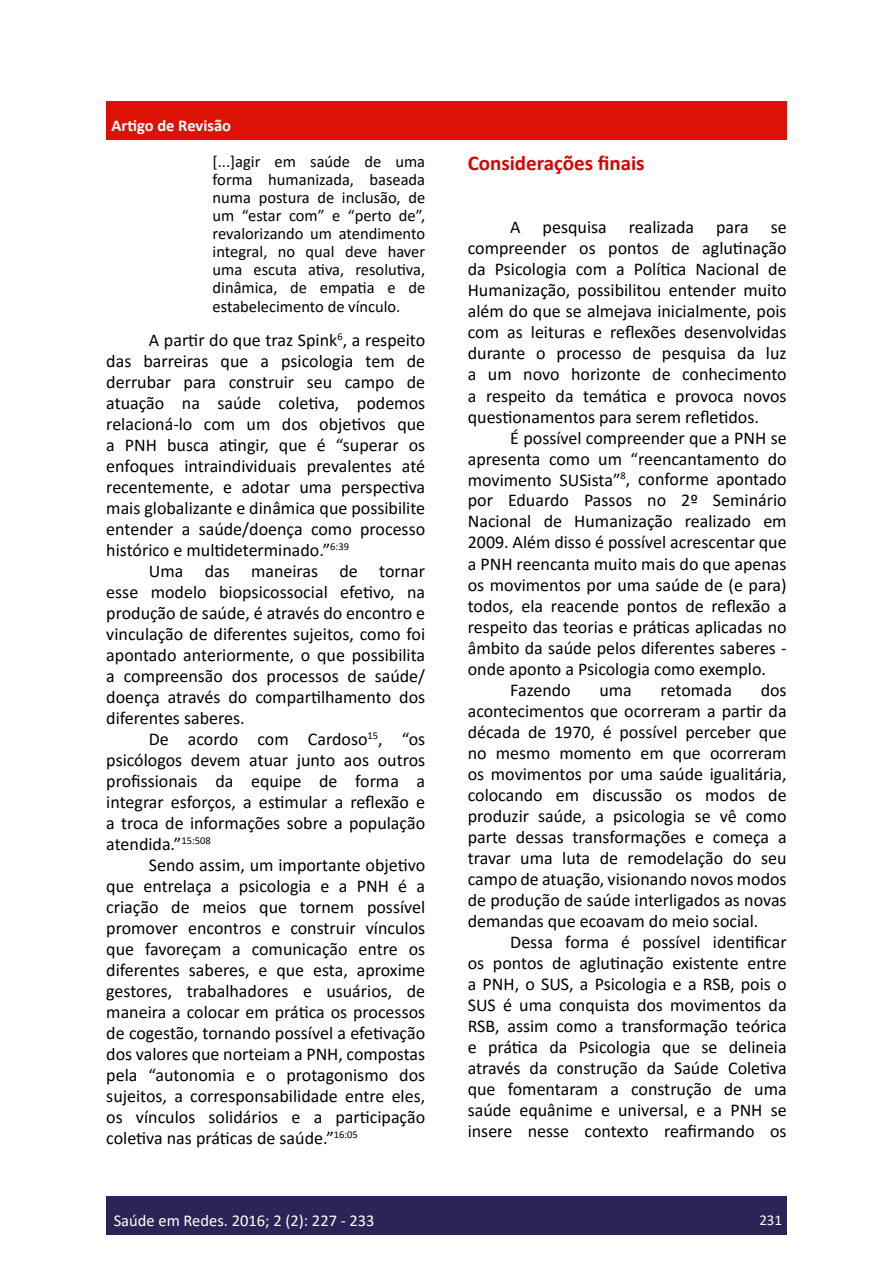
<style>
.page{position:relative;width:893px;height:1263px;background:#fff}
.page>*{position:absolute;margin:0;border:0;box-sizing:border-box;transform-origin:0 0}
.t1{font:700 21px "Calibri";color:#dc0000}
.t2{font:18px/21px "Calibri";color:#000;text-align:justify}
.t3{font:16.5px/18px "Calibri";color:#000;text-align:justify}
.t4{font:16.5px "Calibri";color:#fff}
.t5{font:700 16.5px "Calibri";color:#fff}
.t6{font:15px "Calibri";color:#fff}
</style>
<div class="page">
<div style="left:106px;top:1196px;width:681px;height:38px;background:#2e2356"></div>
<div style="left:106px;top:101px;width:681px;height:38px;background:#dd1207"></div>
<p class="t5" style="left:112px;top:113px;width:121px">Artigo de Revisão</p>
<p class="t3" style="left:213px;top:152px;width:214px">[...]agir em saúde de uma forma humanizada, baseada numa postura de inclusão, de um “estar com” e “perto de”, revalorizando um atendimento integral, no qual deve haver uma escuta ativa, resolutiva, dinâmica, de empatia e de</p>
<p class="t3" style="left:213px;top:297px;width:189px">estabelecimento de vínculo.</p>
<p class="t2" style="left:106px;top:329px;width:320px;text-indent:43px">A partir do que traz Spink<sup>6</sup>, a respeito das barreiras que a psicologia tem de derrubar para construir seu campo de atuação na saúde coletiva, podemos relacioná-lo com um dos objetivos que a PNH busca atingir, que é “superar os enfoques intraindividuais prevalentes até recentemente, e adotar uma perspectiva mais globalizante e dinâmica que possibilite entender a saúde/doença como processo histórico e multideterminado.”<sup>6:39</sup></p>
<p class="t2" style="left:106px;top:560px;width:320px;text-indent:43px">Uma das maneiras de tornar esse modelo biopsicossocial efetivo, na produção de saúde, é através do encontro e vinculação de diferentes sujeitos, como foi apontado anteriormente, o que possibilita a compreensão dos processos de saúde/ doença através do compartilhamento dos diferentes saberes.</p>
<p class="t2" style="left:106px;top:728px;width:320px;text-indent:43px">De acordo com Cardoso<sup>15</sup>, “os psicólogos devem atuar junto aos outros profissionais da equipe de forma a integrar esforços, a estimular a reflexão e a troca de informações sobre a população atendida.”<sup>15:508</sup></p>
<p class="t2" style="left:106px;top:854px;width:320px;text-indent:43px">Sendo assim, um importante objetivo que entrelaça a psicologia e a PNH é a criação de meios que tornem possível promover encontros e construir vínculos que favoreçam a comunicação entre os diferentes saberes, e que esta, aproxime gestores, trabalhadores e usuários, de maneira a colocar em prática os processos de cogestão, tornando possível a efetivação dos valores que norteiam a PNH, compostas pela “autonomia e o protagonismo dos sujeitos, a corresponsabilidade entre eles, os vínculos solidários e a participação coletiva nas práticas de saúde.”<sup>16:05</sup></p>
<p class="t1" style="left:468px;top:148px;width:178px">Considerações finais</p>
<p class="t2" style="left:468px;top:216px;width:320px;text-indent:43px">A pesquisa realizada para se compreender os pontos de aglutinação da Psicologia com a Política Nacional de Humanização, possibilitou entender muito além do que se almejava inicialmente, pois com as leituras e reflexões desenvolvidas durante o processo de pesquisa da luz a um novo horizonte de conhecimento a respeito da temática e provoca novos questionamentos para serem refletidos.</p>
<p class="t2" style="left:510px;top:426px;width:278px">É possível compreender que a PNH se</p>
<p class="t2" style="left:468px;top:447px;width:320px">apresenta como um “reencantamento do</p>
<p class="t2" style="left:468px;top:468px;width:320px">movimento SUSista”<sup>8</sup>, conforme apontado</p>
<p class="t2" style="left:468px;top:489px;width:320px">por Eduardo Passos no 2º Seminário</p>
<p class="t2" style="left:468px;top:510px;width:320px">Nacional de Humanização realizado em</p>
<p class="t2" style="left:468px;top:531px;width:320px">2009. Além disso é possível acrescentar que</p>
<p class="t2" style="left:468px;top:552px;width:320px">a PNH reencanta muito mais do que apenas</p>
<p class="t2" style="left:468px;top:573px;width:320px">os movimentos por uma saúde de (e para)</p>
<p class="t2" style="left:468px;top:594px;width:320px">todos, ela reacende pontos de reflexão a</p>
<p class="t2" style="left:468px;top:615px;width:320px">respeito das teorias e práticas aplicadas no</p>
<p class="t2" style="left:468px;top:636px;width:320px">âmbito da saúde pelos diferentes saberes -</p>
<p class="t2" style="left:468px;top:657px;width:300px">onde aponto a Psicologia como exemplo.</p>
<p class="t2" style="left:510px;top:678px;width:62px">Fazendo</p>
<p class="t2" style="left:599px;top:678px;width:34px">uma</p>
<p class="t2" style="left:661px;top:678px;width:73px">retomada</p>
<p class="t2" style="left:468px;top:678px;width:320px;text-indent:293px">dos acontecimentos que ocorreram a partir da década de 1970, é possível perceber que no mesmo momento em que ocorreram os movimentos por uma saúde igualitária, colocando em discussão os modos de produzir saúde, a psicologia se vê como parte dessas transformações e começa a travar uma luta de remodelação do seu campo de atuação, visionando novos modos de produção de saúde interligados as novas demandas que ecoavam do meio social.</p>
<p class="t2" style="left:468px;top:931px;width:320px;text-indent:43px">Dessa forma é possível identificar os pontos de aglutinação existente entre a PNH, o SUS, a Psicologia e a RSB, pois o SUS é uma conquista dos movimentos da RSB, assim como a transformação teórica e prática da Psicologia que se delineia através da construção da Saúde Coletiva que fomentaram a construção de uma saúde equânime e universal, e a PNH se insere nesse contexto reafirmando os</p>
<p class="t4" style="left:114px;top:1209px;width:262px">Saúde em Redes. 2016; 2 (2): 227 - 233</p>
<p class="t6" style="left:759px;top:1209px;width:24px">231</p>
</div>
